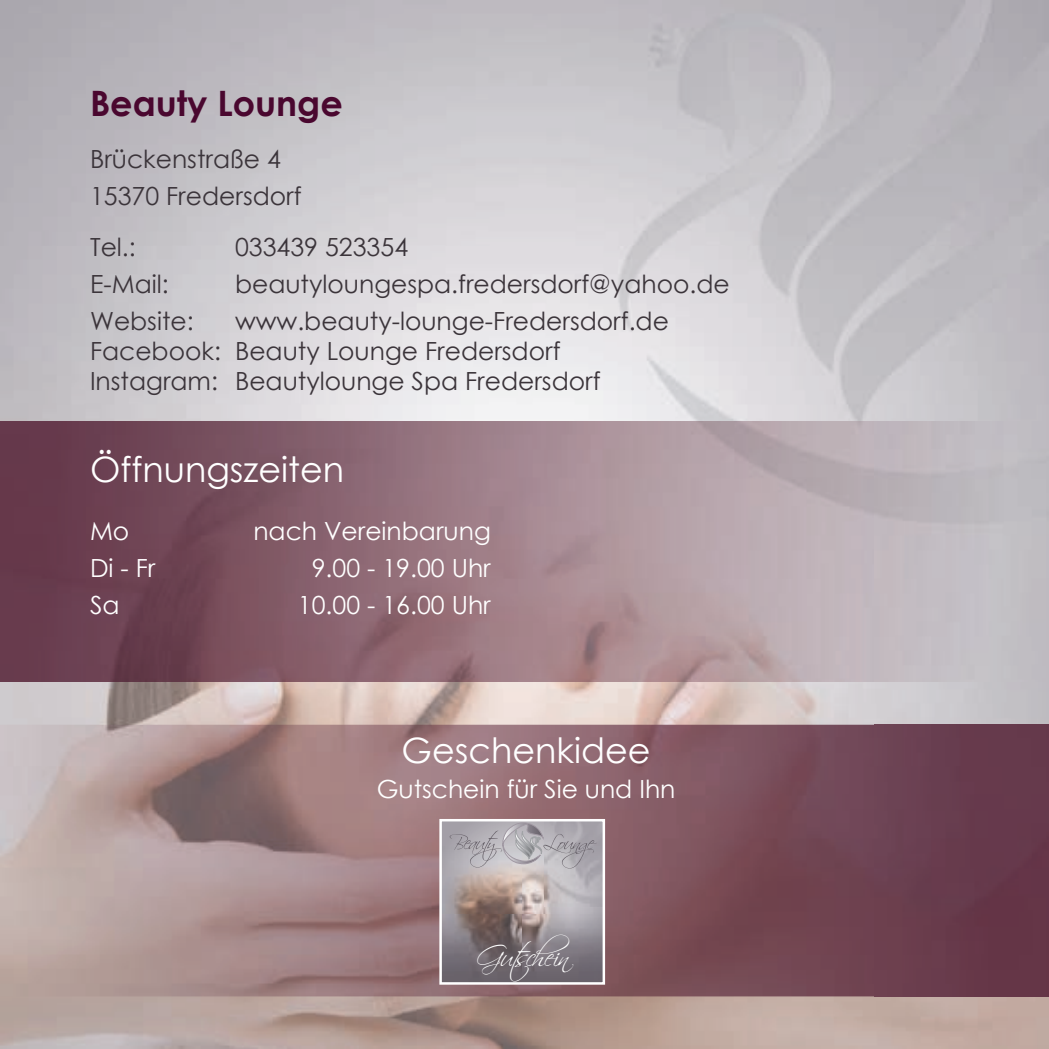
<style>
.page{position:relative;width:1049px;height:1049px;background:#fff}
.page>*{position:absolute;margin:0;border:0;box-sizing:border-box;transform-origin:0 0}
.t1{font:35px "Century Gothic";color:#fff}
.t2{font:700 35px "Century Gothic";color:#4a072f}
.t3{font:28px "Scriptina";letter-spacing:-.09em;color:#fff}
.t4{font:25px/30px "Century Gothic";color:#3b343a}
.t5{font:25px "Century Gothic";color:#fff}
</style>
<div class="page">
<img style="left:0;top:0;width:1049px;height:1049px">
<div style="left:441px;top:820px;width:103px;height:26px;background:linear-gradient(to right,#a29ea6,#b4b0b7)"></div>
<img style="left:442px;top:846px;width:160px;height:136px">
<img style="left:544px;top:822px;width:58px;height:85px">
<svg style="left:450px;top:823px;width:147px;height:46px;background:#b1aeb4"></svg>
<div style="left:439px;top:819px;width:166px;height:166px;border:2px solid #fff"></div>
<h1 class="t2" style="left:90px;top:77px;width:254px">Beauty Lounge</h1>
<p class="t4" style="left:90px;top:140px;width:213px;line-height:37px">Brückenstraße 4<br>15370 Fredersdorf</p>
<p class="t4" style="left:90px;top:231px;width:47px">Tel.:</p>
<p class="t4" style="left:235px;top:231px;width:175px">033439 523354</p>
<p class="t4" style="left:90px;top:268px;width:80px">E-Mail:</p>
<p class="t4" style="left:235px;top:268px;width:496px">beautyloungespa.fredersdorf@yahoo.de</p>
<p class="t4" style="left:90px;top:306px;width:105px">Website:</p>
<p class="t4" style="left:90px;top:306px;width:580px;text-indent:145px">www.beauty-lounge-Fredersdorf.de<br>Facebook: Beauty Lounge Fredersdorf<br>Instagram: Beautylounge Spa Fredersdorf</p>
<h1 class="t1" style="left:90px;top:444px;width:256px">Öffnungszeiten</h1>
<p class="t5" style="left:90px;top:513px;width:41px">Mo</p>
<p class="t5" style="left:253px;top:513px;width:239px">nach Vereinbarung</p>
<p class="t5" style="left:90px;top:550px;width:67px">Di - Fr</p>
<p class="t5" style="left:312px;top:550px;width:181px">9.00 - 19.00 Uhr</p>
<p class="t5" style="left:90px;top:588px;width:31px">Sa</p>
<p class="t5" style="left:298px;top:588px;width:194px">10.00 - 16.00 Uhr</p>
<h1 class="t1" style="left:402px;top:726px;width:250px">Geschenkidee</h1>
<p class="t5" style="left:377px;top:771px;width:300px">Gutschein für Sie und Ihn</p>
<p class="t3" style="left:477px;top:939px;width:94px">Gutschein</p>
</div>
